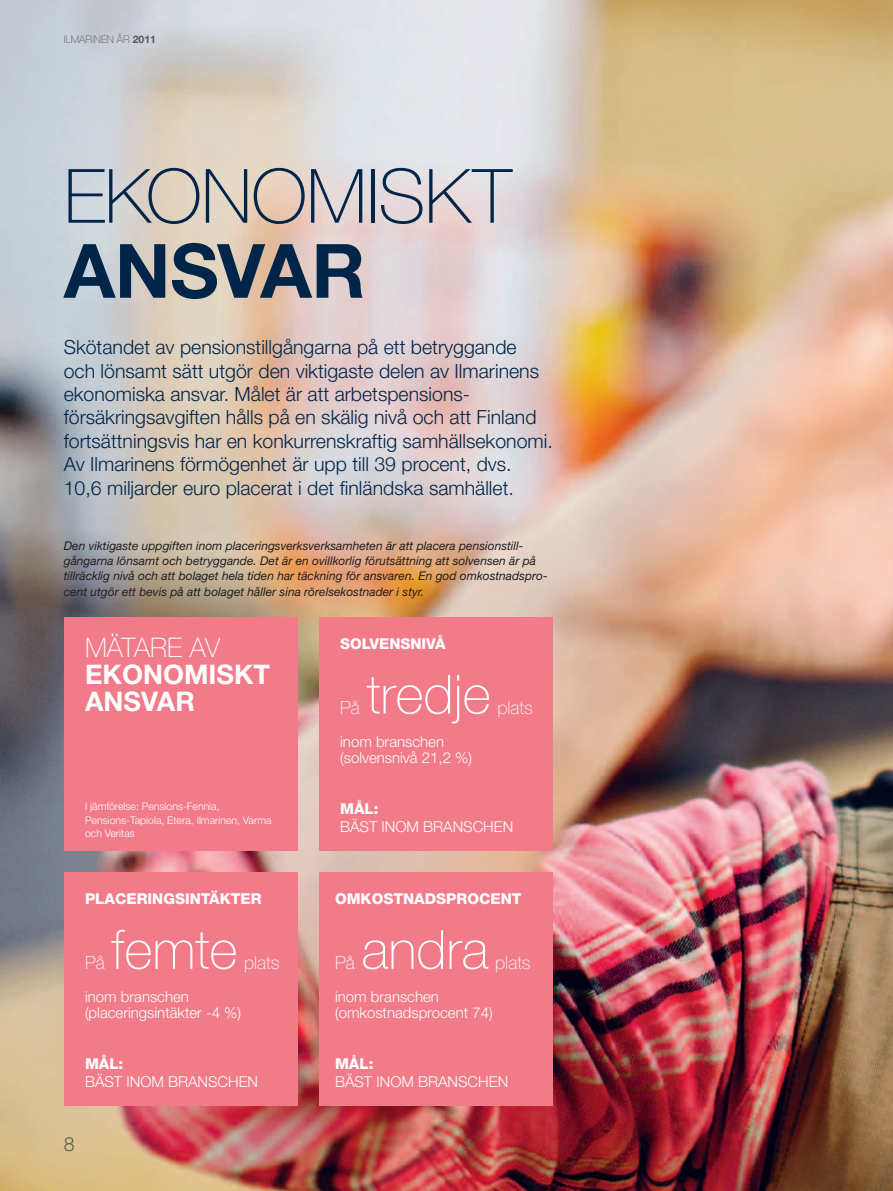
<style>
.page{position:relative;width:893px;height:1191px;background:#fff}
.page>*{position:absolute;margin:0;border:0;box-sizing:border-box;transform-origin:0 0}
.t1{font:100 75px "Helvetica Neue LT Std";letter-spacing:-.01em;color:#002549}
.t2{font:700 75px "Helvetica Neue LT Std";letter-spacing:-.005em;color:#002549}
.t3{font:100 54px "Helvetica Neue LT Std";color:#fff}
.t4{font:700 27px/27px "Helvetica Neue LT Std";color:#fff}
.t5{font:100 27px "Helvetica Neue LT Std";color:#fff}
.t6{font:300 19.5px/23.4px "Helvetica Neue LT Std";color:#002549}
.t7{font:300 19.5px "Helvetica Neue LT Std";color:#57585a}
.t8{font:100 18px "Helvetica Neue LT Std";color:#fff}
.t9{font:300 15px/16.5px "Helvetica Neue LT Std";color:#fff}
.t10{font:800 15px "Helvetica Neue LT Std";color:#fff}
.t11{font:italic 12px/15px "Helvetica Neue LT Std";color:#231f20}
.t12{font:300 10.5px/13.5px "Helvetica Neue LT Std";color:#fff}
.t13{font:100 10.5px "Helvetica Neue LT Std";color:#57585a}
.s1{font-weight:700}
</style>
<div class="page">
<img style="left:0;top:0;width:893px;height:1191px">
<div style="left:319px;top:617px;width:234px;height:233px;background:#f27b89"></div>
<div style="left:64px;top:872px;width:234px;height:234px;background:#f27b89"></div>
<div style="left:319px;top:872px;width:234px;height:234px;background:#f27b89"></div>
<div style="left:64px;top:617px;width:234px;height:233px;background:#f27b89"></div>
<p class="t13" style="left:64px;top:33px;width:94px">ILMARiNEN ÅR <span class="s1">2011</span></p>
<h1 class="t1" style="left:64px;top:153px;width:449px">Ekonomiskt</h1>
<h1 class="t2" style="left:64px;top:225px;width:303px">ANSVAR</h1>
<p class="t6" style="left:64px;top:335px;width:490px">Skötandet av pensionstillgångarna på ett betryggande och lönsamt sätt utgör den viktigaste delen av Ilmarinens ekonomiska ansvar. Målet är att arbetspensions&shy;försäkringsavgiften hålls på en skälig nivå och att Finland fortsättningsvis har en konkurrenskraftig samhällsekonomi.<br>Av Ilmarinens förmögenhet är upp till 39 procent, dvs.<br>10,6 miljarder euro placerat i det finländska samhället.</p>
<p class="t11" style="left:64px;top:538px;width:485px">Den viktigaste uppgiften inom placeringsverksverksamheten är att placera pensionstill&shy;gångarna lönsamt och betryggande. Det är en ovillkorlig förutsättning att solvensen är på tillräcklig nivå och att bolaget hela tiden har täckning för ansvaren. En god omkostnadspro&shy;cent utgör ett bevis på att bolaget håller sina rörelsekostnader i styr.</p>
<h3 class="t5" style="left:85px;top:632px;width:67px">Mätare</h3>
<h3 class="t5" style="left:190px;top:632px;width:17px">av</h3>
<h3 class="t4" style="left:85px;top:660px;width:186px">EKONOMISKT<br>ANSVAR</h3>
<p class="t12" style="left:85px;top:799px;width:188px">I jämförelse: Pensions-Fennia,<br>Pensions-Tapiola, Etera, Ilmarinen, Varma och Veritas</p>
<p class="t10" style="left:85px;top:889px;width:178px">PLACERINGSINTÄKTER</p>
<h2 class="t3" style="left:111px;top:918px;width:128px">femte</h2>
<p class="t8" style="left:85px;top:952px;width:21px">På</p>
<p class="t8" style="left:244px;top:952px;width:37px">plats</p>
<p class="t9" style="left:85px;top:988px;width:158px">inom branschen (placeringsintäkter -4 %)</p>
<p class="t10" style="left:85px;top:1055px;width:40px">MÅL:</p>
<p class="t9" style="left:85px;top:1073px;width:21px">Bäst</p>
<p class="t9" style="left:126px;top:1073px;width:133px">inom bransch en</p>
<p class="t7" style="left:64px;top:1132px;width:12px">8</p>
<p class="t10" style="left:340px;top:634px;width:107px">SOLVENSNIVÅ</p>
<h2 class="t3" style="left:367px;top:663px;width:126px">tredje</h2>
<p class="t8" style="left:340px;top:697px;width:21px">På</p>
<p class="t8" style="left:497px;top:697px;width:37px">plats</p>
<p class="t9" style="left:340px;top:732px;width:133px">inom branschen (solvensnivå 21,2 %)</p>
<p class="t10" style="left:340px;top:800px;width:40px">MÅL:</p>
<p class="t9" style="left:340px;top:818px;width:21px">Bäst</p>
<p class="t9" style="left:382px;top:818px;width:133px">inom bransch en</p>
<p class="t10" style="left:335px;top:889px;width:188px">OM KOSTNADSPROCENT</p>
<p class="t8" style="left:335px;top:952px;width:21px">På</p>
<h2 class="t3" style="left:361px;top:918px;width:129px">andra</h2>
<p class="t8" style="left:495px;top:952px;width:37px">plats</p>
<p class="t9" style="left:335px;top:988px;width:159px">inom branschen (omkostnadsprocent 74)</p>
<p class="t10" style="left:335px;top:1055px;width:40px">MÅL:</p>
<p class="t9" style="left:335px;top:1073px;width:21px">Bäst</p>
<p class="t9" style="left:376px;top:1073px;width:133px">inom bransch en</p>
</div>
